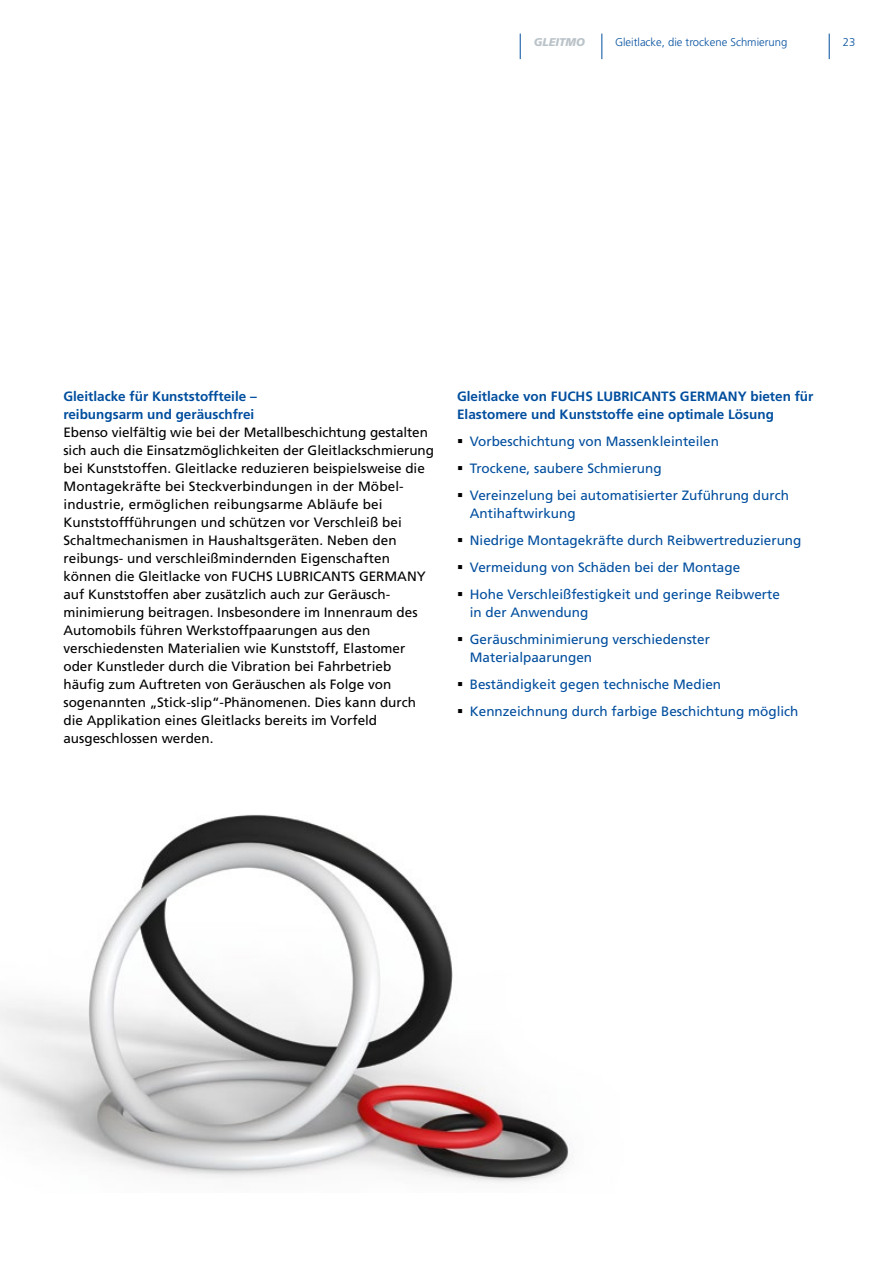
<style>
.page{position:relative;width:893px;height:1263px;background:#fff}
.page>*{position:absolute;margin:0;border:0;box-sizing:border-box;transform-origin:0 0}
.t1{font:13.5px/18px "Frutiger LT Std";color:#000}
.t2{font:13.5px/18px "Frutiger LT Std";color:#004e9e}
.t3{font:700 13.5px/18px "Frutiger LT Std";color:#004e9e}
.t4{font:300 11.25px "Frutiger LT Std";color:#004e9e}
.t5{font:italic 900 11.25px "Frutiger";color:#bac3c9}
.s1{color:#000}
</style>
<div class="page">
<img style="left:0;top:814px;width:573px;height:369px">
<svg style="left:601px;top:34px;width:1px;height:25px"></svg>
<svg style="left:829px;top:34px;width:1px;height:25px"></svg>
<svg style="left:520px;top:34px;width:1px;height:25px"></svg>
<p class="t5" style="left:534px;top:35px;width:53px">GLEITMO</p>
<p class="t4" style="left:615px;top:36px;width:174px">Gleitlacke, die trockene Schmierung</p>
<p class="t4" style="left:843px;top:36px;width:14px">23</p>
<p class="t3" style="left:63px;top:387px;width:195px">Gleitlacke für Kunststoffteile – reibungsarm und geräuschfrei</p>
<p class="t1" style="left:63px;top:423px;width:372px">Ebenso vielfältig wie bei der Metallbeschichtung gestalten sich auch die Einsatzmöglichkeiten der Gleitlackschmierung bei Kunststoffen. Gleitlacke reduzieren beispielsweise die Montagekräfte bei Steckverbindungen in der Möbel&shy;industrie, ermöglichen reibungsarme Abläufe bei Kunststoffführungen und schützen vor Verschleiß bei Schaltmechanismen in Haushaltsgeräten. Neben den reibungs- und verschleißmindernden Eigenschaften können die Gleitlacke von FUCHS LUBRICANTS GERMANY auf Kunststoffen aber zusätzlich auch zur Geräusch&shy;minimierung beitragen. Insbesondere im Innenraum des Automobils führen Werkstoffpaarungen aus den verschiedensten Materialien wie Kunststoff, Elastomer oder Kunstleder durch die Vibration bei Fahrbetrieb häufig zum Auftreten von Geräuschen als Folge von sogenannten „Stick-slip“-Phänomenen. Dies kann durch die Applikation eines Gleitlacks bereits im Vorfeld ausgeschlossen werden.</p>
<p class="t3" style="left:457px;top:387px;width:358px">Gleitlacke von FUCHS LUBRICANTS GERMANY bieten für<br>Elastomere und Kunststoffe eine optimale Lösung</p>
<p class="t2" style="left:457px;top:432px;width:263px"><span class="s1">▪</span> Vorbeschichtung von Massenkleinteilen</p>
<p class="t2" style="left:457px;top:459px;width:206px"><span class="s1">▪</span> Trockene, saubere Schmierung</p>
<p class="t2" style="left:470px;top:486px;width:321px;text-indent:-13px"><span class="s1">▪</span> Vereinzelung bei automatisierter Zuführung durch<br>Antihaftwirkung</p>
<p class="t2" style="left:457px;top:531px;width:346px"><span class="s1">▪</span> Niedrige Montagekräfte durch Reibwertreduzierung</p>
<p class="t2" style="left:457px;top:558px;width:285px"><span class="s1">▪</span> Vermeidung von Schäden bei der Montage</p>
<p class="t2" style="left:470px;top:585px;width:312px;text-indent:-13px"><span class="s1">▪</span> Hohe Verschleißfestigkeit und geringe Reibwerte in der Anwendung</p>
<p class="t2" style="left:470px;top:630px;width:242px;text-indent:-13px"><span class="s1">▪</span> Geräuschminimierung verschiedenster<br>Materialpaarungen</p>
<p class="t2" style="left:457px;top:675px;width:266px"><span class="s1">▪</span> Beständigkeit gegen technische Medien</p>
<p class="t2" style="left:457px;top:702px;width:343px"><span class="s1">▪</span> Kennzeichnung durch farbige Beschichtung möglich</p>
</div>
